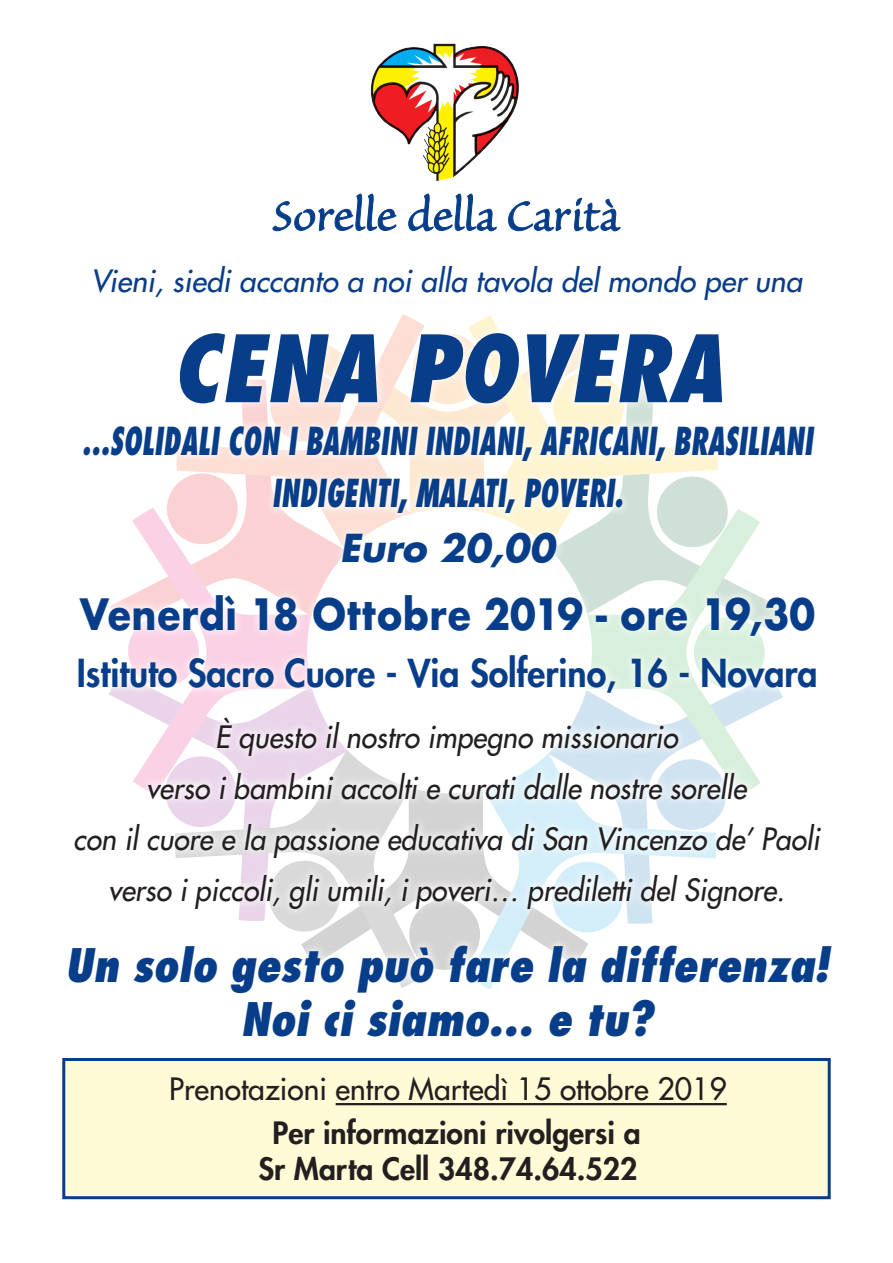
<style>
.page{position:relative;width:893px;height:1263px;background:#fff}
.page>*{position:absolute;margin:0;border:0;box-sizing:border-box;transform-origin:0 0}
.t1{font:italic 800 condensed 90px "Futura";color:#083e89}
.t2{font:italic 800 condensed 45px "Futura";color:#083e89}
.t3{font:700 42px "Futura";color:#083e89;scale:.9 1}
.t4{font:italic 800 condensed 37.5px "Futura";color:#083e89;scale:.75 1}
.t5{font:800 37.5px "Futura";color:#083e89;scale:.95 1}
.t6{font:italic 700 37.5px "Futura";color:#083e89}
.t7{font:italic 30px/51px "Futura";color:#231f20;text-align:center;scale:.95 1}
.t8{font:800 30px "Futura";color:#231f20}
.t9{font:italic 30px "Futura";color:#083e89}
.t10{font:30px "Futura";color:#231f20}
</style>
<div class="page">
<svg style="left:132px;top:523px;width:180px;height:185px"></svg>
<svg style="left:587px;top:523px;width:174px;height:185px"></svg>
<div style="left:59px;top:708px;width:782px;height:338px;background:#fff;opacity:.75"></div>
<img style="left:370px;top:43px;width:149px;height:103px">
<svg style="left:272px;top:146px;width:348px;height:86px"></svg>
<div style="left:74px;top:323px;width:750px;height:200px;background:#fff;opacity:.75"></div>
<div style="left:69px;top:524px;width:756px;height:178px;background:#fff;opacity:.75"></div>
<div style="left:62px;top:1058px;width:769px;height:141px;background:#fffbd6;border:3px solid #083e89"></div>
<hr style="left:336px;top:1103px;width:391px;height:2px;background:#231f20">
<p class="t9" style="left:91px;top:262px;width:713px">Vieni, siedi accanto a noi alla tavola del mondo per una</p>
<p class="t1" style="left:172px;top:311px;width:552px">CENA POVERA</p>
<p class="t4" style="left:82px;top:417px;width:976px">…SOLIDALI CON I BAMBINI INDIANI, AFRICANI, BRASILIANI</p>
<p class="t4" style="left:272px;top:469px;width:470px">INDIGENTI, MALATI, POVERI.</p>
<p class="t6" style="left:340px;top:522px;width:217px">Euro 20,00</p>
<p class="t3" style="left:79px;top:583px;width:819px">Venerdì 18 Ottobre 2019 - ore 19,30</p>
<p class="t5" style="left:77px;top:648px;width:781px">Istituto Sacro Cuore - Via Solferino, 16 - Novara</p>
<p class="t7" style="left:215px;top:711px;width:488px">È questo il nostro impegno missionario</p>
<p class="t7" style="left:147px;top:762px;width:633px">verso i bambini accolti e curati dalle nostre sorelle</p>
<p class="t7" style="left:73px;top:813px;width:787px">con il cuore e la passione educativa di San Vincenzo de’ Paoli verso i piccoli, gli umili, i poveri… prediletti del Signore.</p>
<p class="t2" style="left:65px;top:936px;width:765px">Un solo gesto può fare la differenza!</p>
<p class="t2" style="left:240px;top:990px;width:413px">Noi ci siamo… e tu?</p>
<p class="t10" style="left:169px;top:1069px;width:559px">Prenotazioni entro Martedì 15 ottobre 2019</p>
<p class="t8" style="left:272px;top:1113px;width:370px">Per informazioni rivolgersi a</p>
<p class="t8" style="left:258px;top:1149px;width:381px">Sr Marta Cell 348.74.64.522</p>
</div>
